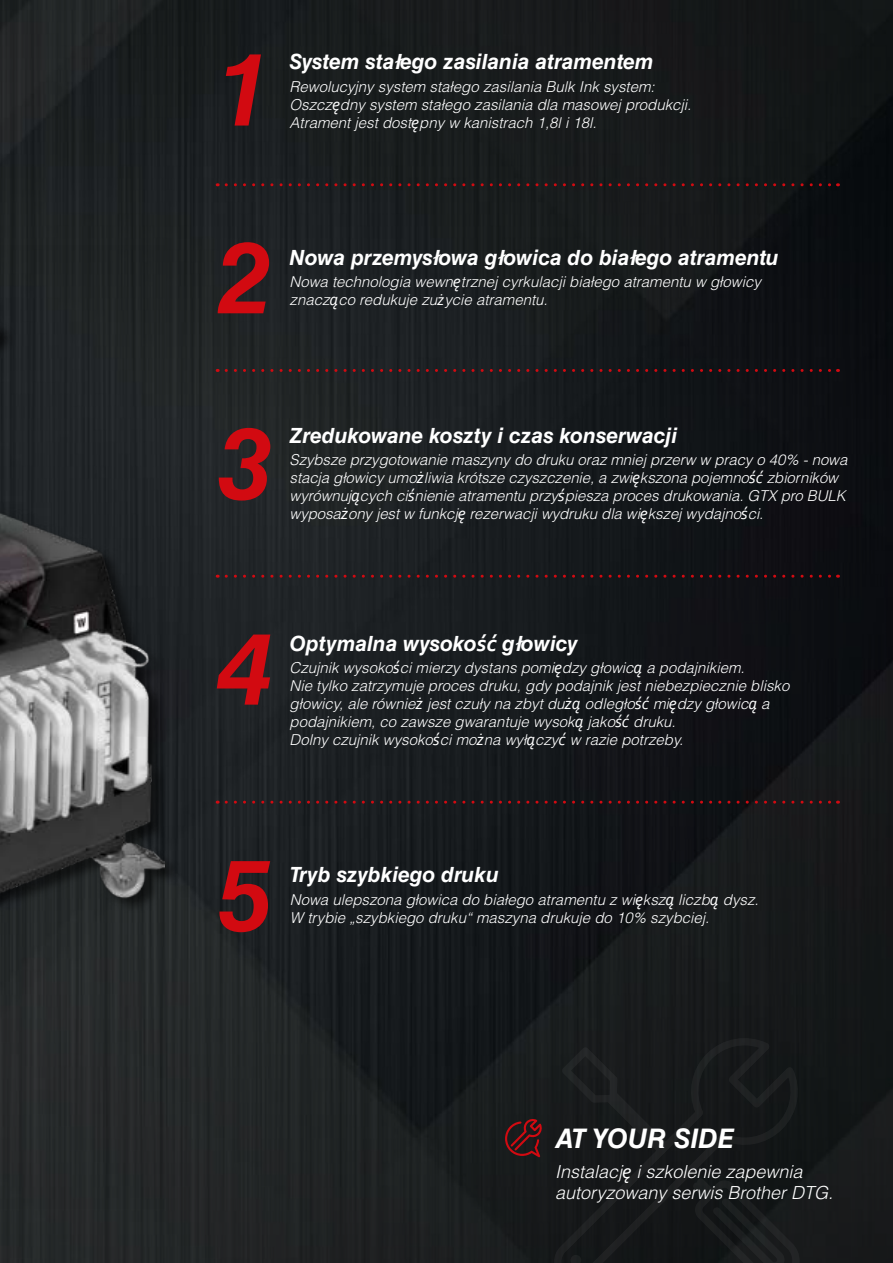
<style>
.page{position:relative;width:893px;height:1263px;background:#fff}
.page>*{position:absolute;margin:0;border:0;box-sizing:border-box;transform-origin:0 0}
.t1{font:italic 700 99.6px "Helvetica LT Std";color:#d20a11}
.t2{font:italic 700 27px "Helvetica LT Std";color:#fff}
.t3{font:italic 700 21px "Helvetica LT Std";color:#fff}
.t4{font:italic 300 18px/21.6px "Helvetica LT Std";color:#fff}
.t5{font:italic 300 15px/18px "Helvetica LT Std";color:#fff}
.s1{font-family:"Corbel";font-weight:400;font-size:17.25px}
.s2{font-family:"Corbel";font-weight:400;font-size:16.5px}
.s3{font-family:"Corbel";font-size:23.25px}
.s4{font-family:"Corbel";font-weight:400;font-size:20.25px}
</style>
<div class="page">
<img style="left:0;top:0;width:893px;height:1263px">
<img style="left:0;top:245px;width:165px;height:964px">
<div style="left:28px;top:515px;width:153px;height:398px;background:#000;opacity:.55"></div>
<svg style="left:552px;top:1033px;width:247px;height:230px;background:#161819"></svg>
<svg style="left:562px;top:1047px;width:107px;height:107px;background:#191b1c"></svg>
<svg style="left:693px;top:1178px;width:107px;height:85px;background:#171a1b"></svg>
<svg style="left:570px;top:1255px;width:11px;height:8px"></svg>
<svg style="left:505px;top:1118px;width:37px;height:39px"></svg>
<svg style="left:226px;top:183px;width:612px;height:3px;background:#441619"></svg>
<svg style="left:226px;top:369px;width:612px;height:3px;background:#46161a"></svg>
<svg style="left:226px;top:575px;width:612px;height:3px;background:#43161a"></svg>
<svg style="left:226px;top:801px;width:612px;height:3px;background:#421519"></svg>
<h1 class="t1" style="left:217px;top:30px;width:57px">1</h1>
<h3 class="t3" style="left:290px;top:49px;width:366px">System stałego zasilania atramentem</h3>
<p class="t5" style="left:290px;top:77px;width:403px">Rewolucyjny system stałego zasilania Bulk Ink system:<br>Oszcz<span class="s1">ę</span>dny system stałego zasilania dla masowej produkcji.<br>Atrament jest dost<span class="s1">ę</span>pny w kanistrach 1,8l i 18l.</p>
<h1 class="t1" style="left:217px;top:217px;width:57px">2</h1>
<h3 class="t3" style="left:290px;top:245px;width:491px">Nowa przemysłowa głowica do białego atramentu</h3>
<p class="t5" style="left:290px;top:273px;width:473px">Nowa technologia wewn<span class="s1">ę</span>trznej cyrkulacji białego atramentu w głowicy znacz<span class="s1">ą</span>co redukuje zu<span class="s2">ż</span>ycie atramentu.</p>
<h1 class="t1" style="left:217px;top:403px;width:57px">3</h1>
<h3 class="t3" style="left:290px;top:422px;width:389px">Zredukowane koszty i czas konserwacji</h3>
<p class="t5" style="left:290px;top:451px;width:559px">Szybsze przygotowanie maszyny do druku oraz mniej przerw w pracy o 40% - nowa stacja głowicy umo<span class="s1">ż</span>liwia krótsze czyszczenie, a zwi<span class="s1">ę</span>kszona pojemno<span class="s1">ść</span> zbiorników wyrównuj<span class="s1">ą</span>cych ci<span class="s1">ś</span>nienie atramentu przy<span class="s1">ś</span>piesza proces drukowania. GTX pro BULK wyposa<span class="s1">ż</span>ony jest w funkcj<span class="s1">ę</span> rezerwacji wydruku dla wi<span class="s1">ę</span>kszej wydajno<span class="s1">ś</span>ci.</p>
<h1 class="t1" style="left:217px;top:609px;width:57px">4</h1>
<h3 class="t3" style="left:290px;top:630px;width:290px">Optymalna wysoko<span class="s3">ść</span> głowicy</h3>
<p class="t5" style="left:290px;top:659px;width:501px">Czujnik wysoko<span class="s1">ś</span>ci mierzy dystans pomi<span class="s1">ę</span>dzy głowic<span class="s1">ą</span> a podajnikiem.<br>Nie tylko zatrzymuje proces druku, gdy podajnik jest niebezpiecznie blisko głowicy, ale równie<span class="s1">ż</span> jest czuły na zbyt du<span class="s1">żą</span> odległo<span class="s1">ść</span> mi<span class="s1">ę</span>dzy głowic<span class="s1">ą</span> a podajnikiem, co zawsze gwarantuje wysok<span class="s1">ą</span> jako<span class="s1">ść</span> druku.<br>Dolny czujnik wysoko<span class="s1">ś</span>ci mo<span class="s1">ż</span>na wył<span class="s1">ą</span>czy<span class="s1">ć</span> w razie potrzeby.</p>
<h1 class="t1" style="left:217px;top:835px;width:57px">5</h1>
<h3 class="t3" style="left:290px;top:862px;width:211px">Tryb szybkiego druku</h3>
<p class="t5" style="left:290px;top:890px;width:470px">Nowa ulepszona głowica do białego atramentu z wi<span class="s1">ę</span>ksz<span class="s1">ą</span> liczb<span class="s1">ą</span> dysz.<br>W trybie „szybkiego druku“ maszyna drukuje do 10% szybciej.</p>
<h2 class="t2" style="left:555px;top:1122px;width:181px">AT YOUR SIDE</h2>
<p class="t4" style="left:555px;top:1160px;width:280px">Instalacj<span class="s4">ę</span> i szkolenie zapewnia autoryzowany serwis Brother DTG.</p>
</div>
